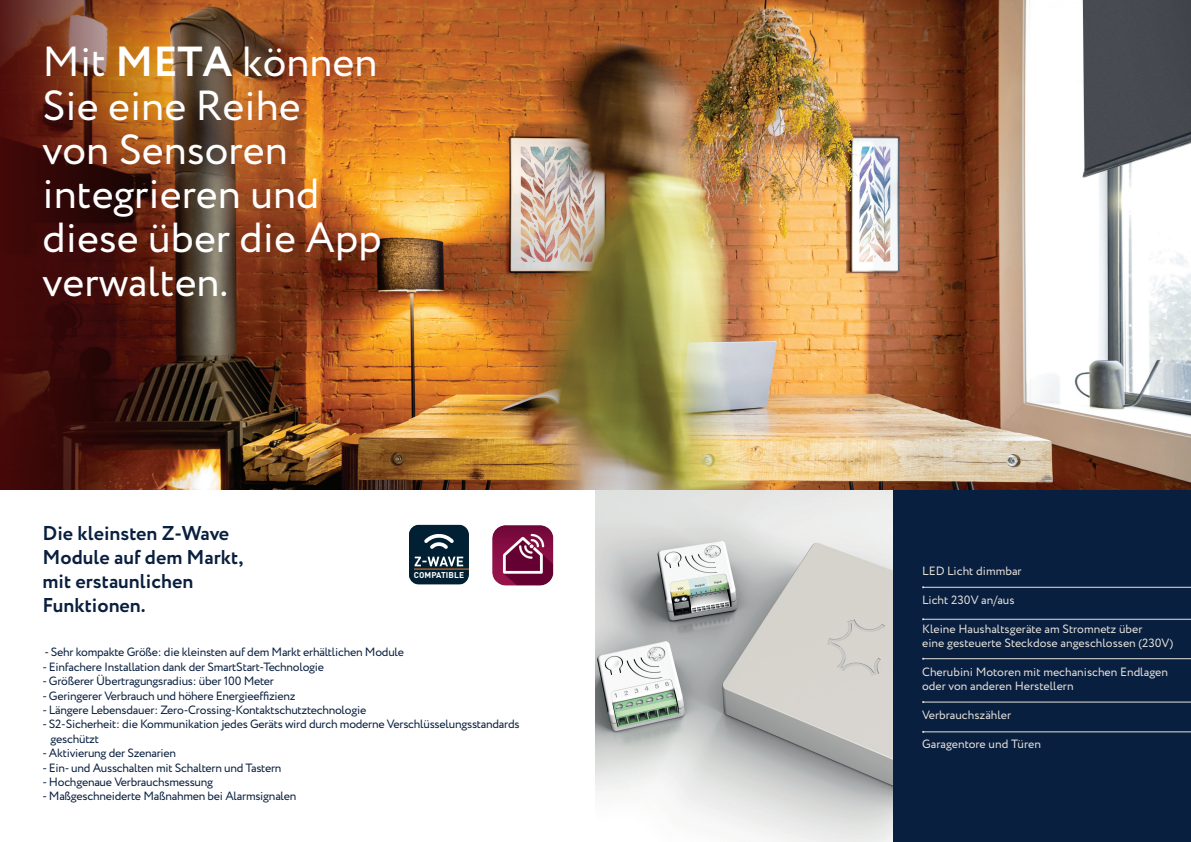
<style>
.page{position:relative;width:1191px;height:842px;background:#fff}
.page>*{position:absolute;margin:0;border:0;box-sizing:border-box;transform-origin:0 0}
.t1{font:42px/44px "Circe";color:#fff}
.t2{font:700 20px/24px "Circe";color:#091f3f}
.t3{font:12px/14.4px "Circe";letter-spacing:-.02em;color:#091f3f}
.t4{font:12px/14.4px "Circe";color:#e6e2dc}
.t5{font:700 8.3px "DINOT";letter-spacing:.01em;color:#fff}
.s1{font-weight:700}
</style>
<div class="page">
<img style="left:595px;top:490px;width:298px;height:352px">
<div style="left:893px;top:490px;width:298px;height:352px;background:#091f3f"></div>
<img style="left:0;top:0;width:1191px;height:490px">
<img style="left:492px;top:525px;width:62px;height:61px">
<hr style="left:923px;top:732px;width:268px;height:1px;background:#e6e2dc">
<hr style="left:923px;top:702px;width:268px;height:1px;background:#e6e2dc">
<hr style="left:923px;top:658px;width:268px;height:1px;background:#e6e2dc">
<hr style="left:923px;top:619px;width:268px;height:1px;background:#e6e2dc">
<hr style="left:923px;top:587px;width:268px;height:1px;background:#e6e2dc">
<svg style="left:409px;top:525px;width:60px;height:60px"></svg>
<h1 class="t1" style="left:43px;top:41px;width:341px">Mit <span class="s1">META</span> können<br>Sie eine Reihe<br>von Sensoren integrieren und diese über die App verwalten.</h1>
<h2 class="t2" style="left:43px;top:522px;width:203px">Die kleinsten Z-Wave<br>Module auf dem Markt, mit erstaunlichen<br>Funktionen.</h2>
<p class="t5" style="left:414px;top:568px;width:52px">COMPATIBLE</p>
<p class="t3" style="left:44px;top:645px;width:361px">- Sehr kompakte Größe: die kleinsten auf dem Markt erhältlichen Module</p>
<p class="t3" style="left:43px;top:660px;width:283px">- Einfachere Installation dank der SmartStart-Technologie</p>
<p class="t3" style="left:43px;top:674px;width:233px">- Größerer Übertragungsradius: über 100 Meter</p>
<p class="t3" style="left:43px;top:689px;width:255px">- Geringerer Verbrauch und höhere Energieeffizienz</p>
<p class="t3" style="left:43px;top:703px;width:325px">- Längere Lebensdauer: Zero-Crossing-Kontaktschutztechnologie</p>
<p class="t3" style="left:51px;top:717px;width:470px;text-indent:-8px">- S2-Sicherheit: die Kommunikation jedes Geräts wird durch moderne Verschlüsselungsstandards geschützt</p>
<p class="t3" style="left:43px;top:746px;width:135px">- Aktivierung der Szenarien</p>
<p class="t3" style="left:43px;top:761px;width:240px">- Ein- und Ausschalten mit Schaltern und Tastern</p>
<p class="t3" style="left:43px;top:775px;width:172px">- Hochgenaue Verbrauchsmessung</p>
<p class="t3" style="left:43px;top:789px;width:255px">- Maßgeschneiderte Maßnahmen bei Alarmsignalen</p>
<p class="t4" style="left:922px;top:564px;width:101px">LED Licht dimmbar</p>
<p class="t4" style="left:922px;top:593px;width:94px">Licht 230V an/aus</p>
<p class="t4" style="left:922px;top:622px;width:253px">Kleine Haushaltsgeräte am Stromnetz über<br>eine gesteuerte Steckdose angeschlossen (230V)</p>
<p class="t4" style="left:922px;top:665px;width:247px">Cherubini Motoren mit mechanischen Endlagen oder von anderen Herstellern</p>
<p class="t4" style="left:922px;top:708px;width:91px">Verbrauchszähler</p>
<p class="t4" style="left:922px;top:737px;width:120px">Garagentore und Türen</p>
</div>
